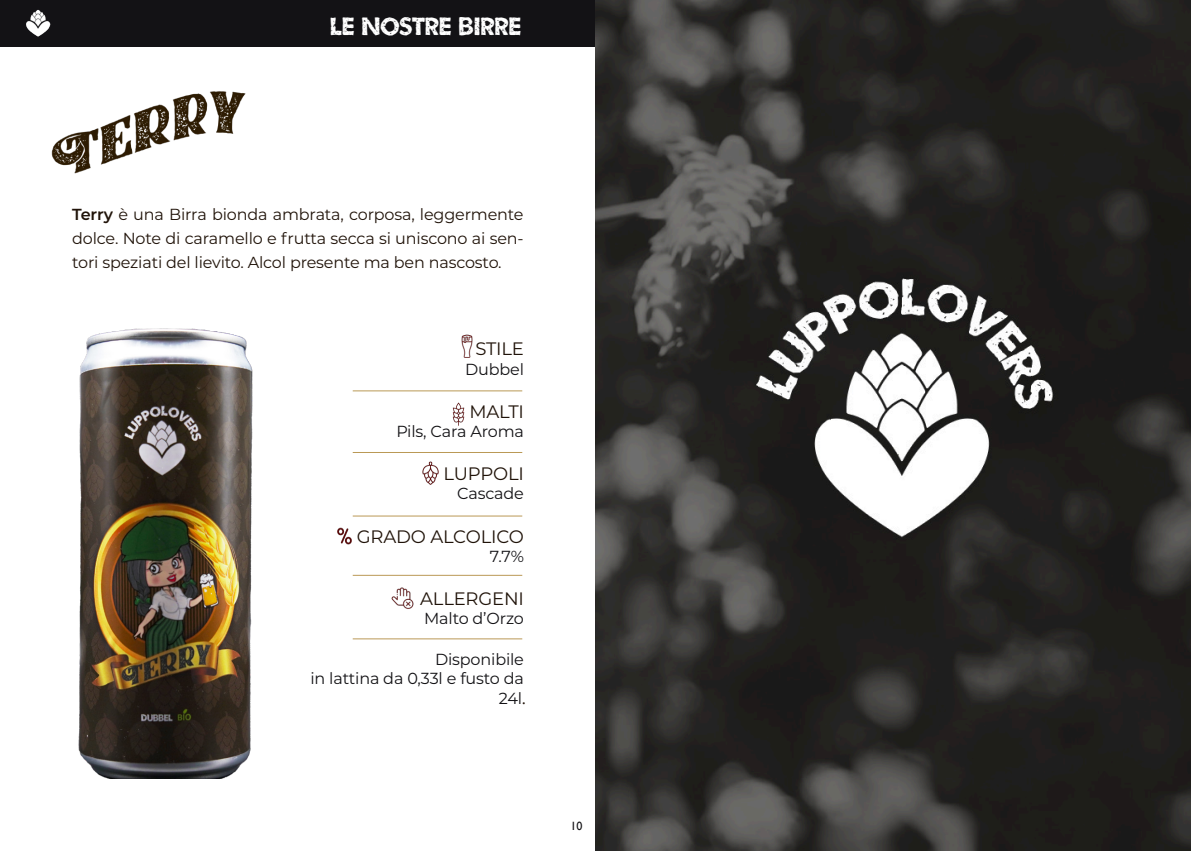
<style>
.page{position:relative;width:1191px;height:851px;background:#fff}
.page>*{position:absolute;margin:0;border:0;box-sizing:border-box;transform-origin:0 0}
.t1{font:28px "Umbrage";color:#fff}
.t2{font:18px "Montserrat";letter-spacing:-.01em;color:#201309}
.t3{font:16px/24px "Montserrat";letter-spacing:-.01em;color:#201309;text-align:justify}
.t4{font:16px/19.2px "Montserrat";letter-spacing:-.01em;color:#131215;text-align:right}
.t5{font:12px "Gill Sans";color:#131215}
.s1{font-weight:600}
.s2{font-family:"Gill Sans";color:#201309}
</style>
<div class="page">
<div style="left:0;top:0;width:1191px;height:47px;background:#131215"></div>
<img style="left:26px;top:10px;width:24px;height:27px">
<img style="left:51px;top:91px;width:195px;height:83px">
<img style="left:78px;top:328px;width:175px;height:450px">
<img style="left:461px;top:334px;width:12px;height:24px">
<img style="left:452px;top:402px;width:13px;height:24px">
<img style="left:422px;top:461px;width:17px;height:24px">
<img style="left:337px;top:527px;width:15px;height:18px">
<img style="left:391px;top:587px;width:23px;height:22px">
<hr style="left:353px;top:390px;width:169px;height:1px;background:#ba9956">
<hr style="left:353px;top:452px;width:169px;height:1px;background:#ba9956">
<hr style="left:353px;top:515px;width:169px;height:1px;background:#ba9956">
<hr style="left:353px;top:575px;width:169px;height:1px;background:#ba9956">
<hr style="left:353px;top:638px;width:169px;height:1px;background:#ba9956">
<img style="left:595px;top:0;width:596px;height:850px">
<p class="t1" style="left:330px;top:10px;width:192px">LE NOSTRE BIRRE</p>
<p class="t3" style="left:72px;top:202px;width:453px"><span class="s1">Terry</span> è una Birra bionda ambrata, corposa, leggermente dolce. Note di caramello e frutta secca si uniscono ai sen&shy;tori speziati del lievito. Alcol presente ma ben nascosto.</p>
<p class="t2" style="left:475px;top:336px;width:50px">STILE</p>
<p class="t4" style="left:465px;top:358px;width:60px">Dubbel</p>
<p class="t2" style="left:469px;top:399px;width:56px">MALTI</p>
<p class="t4" style="left:396px;top:421px;width:129px">Pils, Cara Aroma</p>
<p class="t2" style="left:443px;top:461px;width:82px">LUPPOLI</p>
<p class="t4" style="left:457px;top:483px;width:68px">Cascade</p>
<p class="t2" style="left:357px;top:523px;width:169px">GRADO ALCOLICO</p>
<p class="t4" style="left:490px;top:546px;width:36px">7.7%</p>
<p class="t2" style="left:420px;top:586px;width:105px">ALLERGENI</p>
<p class="t4" style="left:424px;top:608px;width:101px">Malto d’Orzo</p>
<p class="t4" style="left:435px;top:649px;width:90px">Disponibile</p>
<p class="t4" style="left:310px;top:668px;width:217px">in lattina da 0,33l e fusto da<br>24l<span class="s2">.</span></p>
<p class="t5" style="left:570px;top:818px;width:13px">10</p>
</div>
